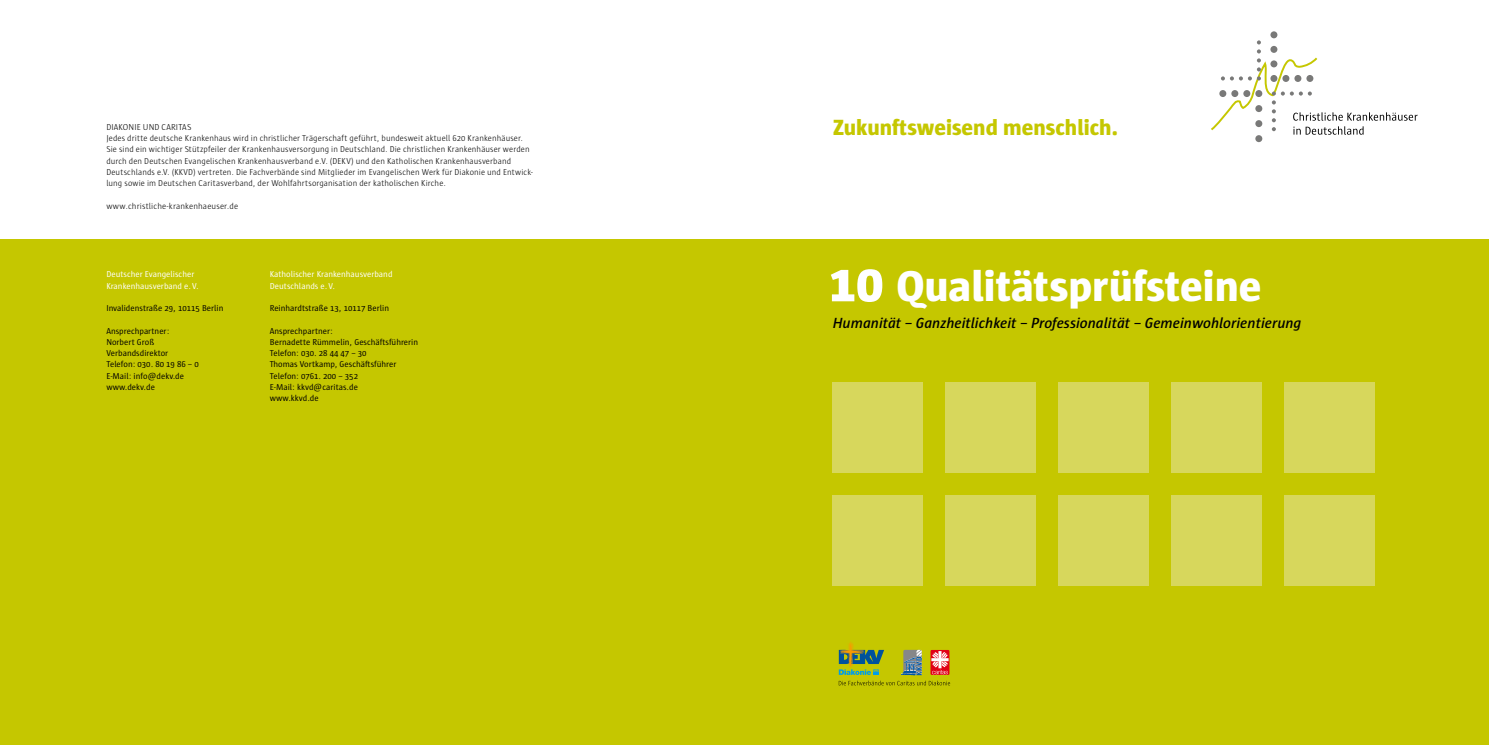
<style>
.page{position:relative;width:1489px;height:745px;background:#fff}
.page>*{position:absolute;margin:0;border:0;box-sizing:border-box;transform-origin:0 0}
.t1{font:800 43.88px "Sun";color:#fff}
.t2{font:800 22.5px "Sun";color:#c5c700}
.t3{font:italic 600 15px "Sun";color:#000}
.t4{font:300 8.75px/11.2px "Sun";letter-spacing:.01em;color:#000}
.t5{font:8.75px/11.2px "Sun";color:#000}
.t6{font:8.75px/11.2px "Sun";color:#fff}
.s1{font-size:54.5px}
</style>
<div class="page">
<div style="left:0;top:239px;width:1488px;height:505px;background:#c5c700"></div>
<div style="left:832px;top:382px;width:90px;height:90px;background:#d7d75c"></div>
<div style="left:945px;top:382px;width:90px;height:90px;background:#d7d75c"></div>
<div style="left:1058px;top:382px;width:90px;height:90px;background:#d7d75c"></div>
<div style="left:1171px;top:382px;width:90px;height:90px;background:#d7d75c"></div>
<div style="left:1284px;top:382px;width:90px;height:90px;background:#d7d75c"></div>
<div style="left:832px;top:495px;width:90px;height:90px;background:#d7d75c"></div>
<div style="left:945px;top:495px;width:90px;height:90px;background:#d7d75c"></div>
<div style="left:1058px;top:495px;width:90px;height:90px;background:#d7d75c"></div>
<div style="left:1171px;top:495px;width:90px;height:90px;background:#d7d75c"></div>
<div style="left:1284px;top:495px;width:90px;height:90px;background:#d7d75c"></div>
<svg style="left:838px;top:642px;width:112px;height:43px"></svg>
<svg style="left:1211px;top:31px;width:206px;height:111px"></svg>
<p class="t4" style="left:106px;top:121px;width:428px">DIAKONIE UND CARITAS<br>Jedes dritte deutsche Krankenhaus wird in christlicher Trägerschaft geführt, bundesweit aktuell 620 Krankenhäuser.<br>Sie sind ein wichtiger Stützpfeiler der Krankenhausversorgung in Deutschland. Die christlichen Krankenhäuser werden durch den Deutschen Evangelischen Krankenhausverband e.V. (DEKV) und den Katholischen Krankenhausverband Deutschlands e.V. (KKVD) vertreten. Die Fachverbände sind Mitglieder im Evangelischen Werk für Diakonie und Entwick&shy;lung sowie im Deutschen Caritasverband, der Wohlfahrtsorganisation der katholischen Kirche.</p>
<p class="t4" style="left:106px;top:200px;width:133px">www.christliche-krankenhaeuser.de</p>
<p class="t6" style="left:106px;top:268px;width:94px">Deutscher Evangelischer<br>Krankenhausverband e.V.</p>
<p class="t5" style="left:106px;top:302px;width:119px">Invalidenstraße 29, 10115 Berlin</p>
<p class="t5" style="left:106px;top:325px;width:94px">Ansprechpartner:<br>Norbert Groß<br>Verbandsdirektor<br>Telefon: 030. 80 19 86 – 0<br>E-Mail: info@dekv.de www.dekv.de</p>
<p class="t6" style="left:270px;top:268px;width:124px">Katholischer Krankenhausverband<br>Deutschlands e.V.</p>
<p class="t5" style="left:270px;top:302px;width:121px">Reinhardtstraße 13, 10117 Berlin</p>
<p class="t5" style="left:270px;top:325px;width:150px">Ansprechpartner:<br>Bernadette Rümmelin, Geschäftsführerin<br>Telefon: 030. 28 44 47 – 30<br>Thomas Vortkamp, Geschäftsführer<br>Telefon: 0761. 200 – 352<br>E-Mail: kkvd@caritas.de<br>www.kkvd.de</p>
<h2 class="t2" style="left:833px;top:114px;width:286px">Zukunftsweisend menschlich.</h2>
<h1 class="t1" style="left:829px;top:262px;width:434px"><span class="s1">10</span> Qualitätsprüfsteine</h1>
<h3 class="t3" style="left:832px;top:314px;width:470px">Humanität – Ganzheitlichkeit – Professionalität – Gemeinwohlorientierung</h3>
</div>
